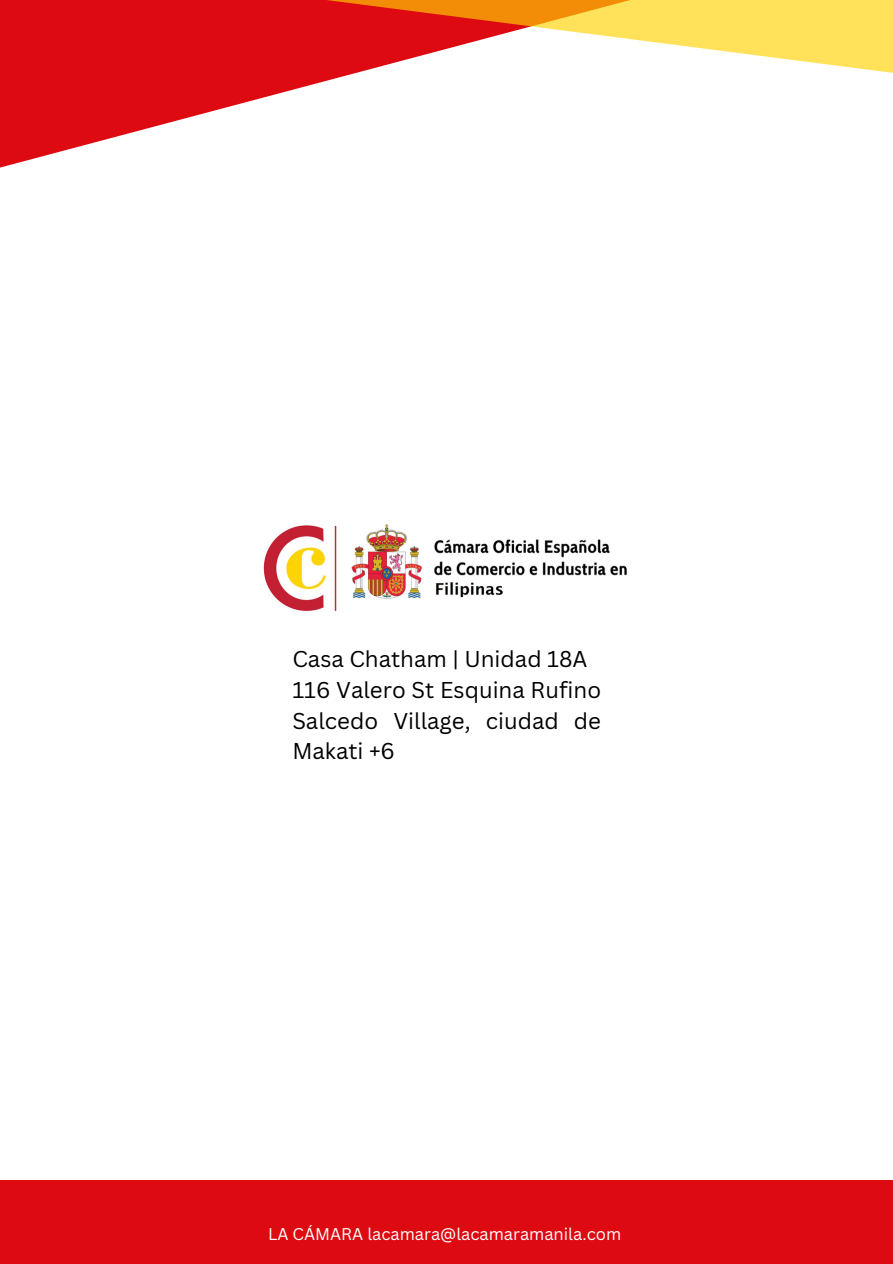
<style>
.page{position:relative;width:893px;height:1264px;background:#fff}
.page>*{position:absolute;margin:0;border:0;box-sizing:border-box;transform-origin:0 0}
.t1{font:22.35px/30.8px "Canva Sans";color:#000}
.t2{font:16.5px "Canva Sans";color:#fff}
.t3{font:16.5px "Arimo";color:#fff}
.s1{font-family:"Canva Sans"}
.s2{font-family:"Arimo"}
</style>
<div class="page">
<div style="left:0;top:1180px;width:892px;height:83px;background:#dd0a11"></div>
<svg style="left:0;top:0;width:217px;height:168px;fill:#dd0a11"></svg>
<svg style="left:55px;top:0;width:837px;height:110px"></svg>
<img style="left:263px;top:524px;width:364px;height:88px">
<h1 class="t1" style="left:292px;top:643px;width:310px">Casa Chatham | Unidad 18A<br>116 Valero St Esquina Rufino<br>Salcedo Village, ciudad de<br>Makati +6</h1>
<p class="t3" style="left:268px;top:1223px;width:237px"><span class="s1">L</span>LA CÁMARA lacamara@lac<span class="s1">am</span></p>
<p class="t2" style="left:277px;top:1222px;width:345px">A CÁMARA lacamara@lac<span class="s2">amar</span>amanila.com</p>
<p class="t3" style="left:561px;top:1223px;width:54px">ila.com</p>
</div>
